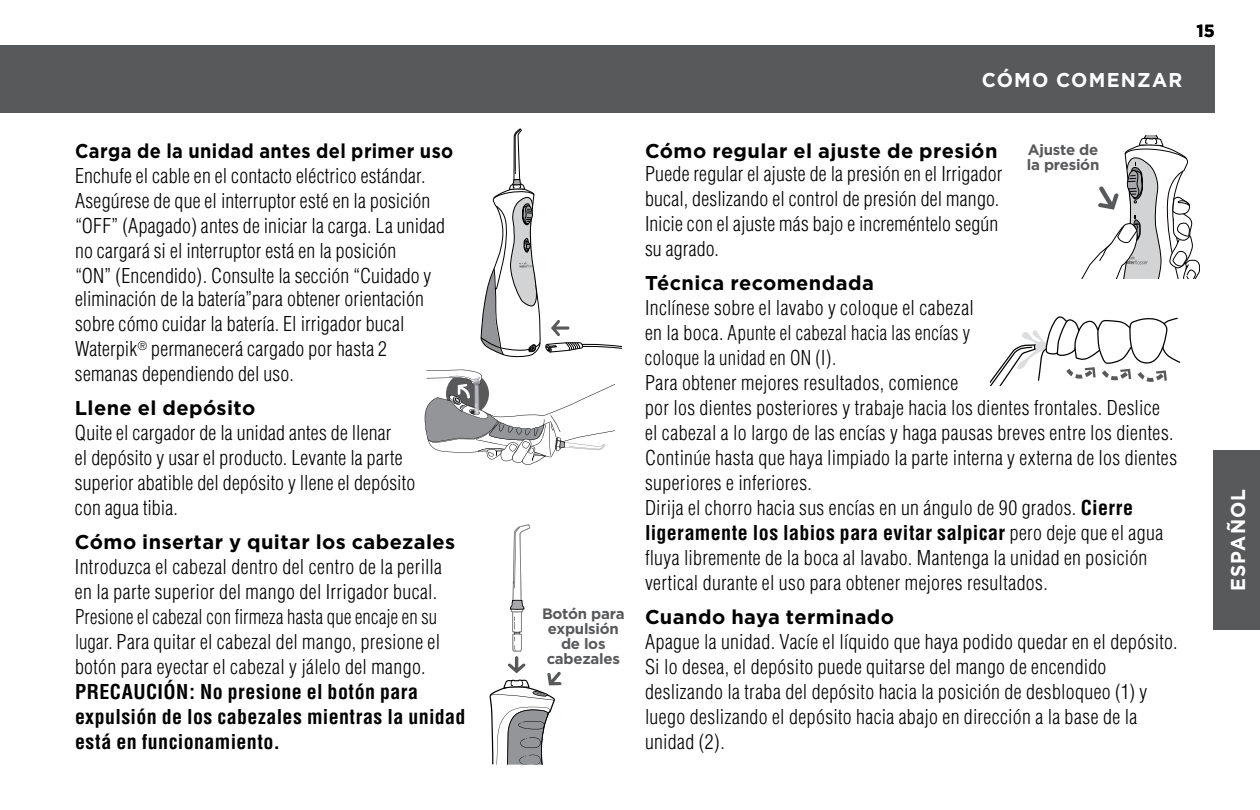
<style>
.page{position:relative;width:1260px;height:810px;background:#fff}
.page>*{position:absolute;margin:0;border:0;box-sizing:border-box;transform-origin:0 0}
.t1{font:300 condensed 20px/25px "Helvetica";letter-spacing:.015em;color:#000}
.t2{font:700 20px "Gotham";letter-spacing:.02em;color:#000}
.t3{font:700 condensed 20px/25px "Helvetica";letter-spacing:.02em;color:#000}
.t4{font:700 20px "Gotham";letter-spacing:.02em;color:#000;scale:.91 1}
.t5{font:700 20px "Gotham";letter-spacing:.065em;color:#fff;scale:.96 1}
.t6{font:700 17.5px "Gotham";color:#000}
.t7{font:700 15px/15.2px "Gotham";letter-spacing:-.02em;color:#58595b;text-align:center}
.s1{font-weight:700}
</style>
<div class="page">
<div style="left:1213px;top:450px;width:47px;height:180px;background:#58595b"></div>
<div style="left:0;top:45px;width:1215px;height:67px;background:#58595b"></div>
<svg style="left:490px;top:524px;width:72px;height:241px"></svg>
<svg style="left:1081px;top:135px;width:118px;height:144px"></svg>
<svg style="left:425px;top:129px;width:196px;height:336px"></svg>
<svg style="left:990px;top:316px;width:191px;height:70px"></svg>
<p class="t4" style="left:75px;top:139px;width:417px">Carga de la unidad antes del primer uso</p>
<p class="t1" style="left:75px;top:163px;width:372px">Enchufe el cable en el contacto eléctrico estándar.<br>Asegúrese de que el interruptor esté en la posición “OFF” (Apagado) antes de iniciar la carga. La unidad no cargará si el interruptor está en la posición<br>“ON” (Encendido). Consulte la sección “Cuidado y eliminación de la batería”para obtener orientación sobre cómo cuidar la batería. El irrigador bucal Waterpik<sup>®</sup> permanecerá cargado por hasta 2 semanas dependiendo del uso.</p>
<p class="t2" style="left:75px;top:397px;width:182px">Llene el depósito</p>
<p class="t1" style="left:75px;top:421px;width:342px">Quite el cargador de la unidad antes de llenar<br>el depósito y usar el producto. Levante la parte superior abatible del depósito y llene el depósito con agua tibia.</p>
<p class="t2" style="left:75px;top:531px;width:382px">Cómo insertar y quitar los cabezales</p>
<p class="t1" style="left:75px;top:555px;width:369px">Introduzca el cabezal dentro del centro de la perilla en la parte superior del mango del Irrigador bucal.<br>Presione el cabezal con firmeza hasta que encaje en su lugar. Para quitar el cabezal del mango, presione el botón para eyectar el cabezal y jálelo del mango.</p>
<p class="t3" style="left:75px;top:679px;width:392px">PRECAUCIÓN: No presione el botón para expulsión de los cabezales mientras la unidad está en funcionamiento.</p>
<p class="t5" style="left:982px;top:68px;width:210px">CÓMO COMENZAR</p>
<p class="t6" style="left:1197px;top:21px;width:20px">15</p>
<p class="t7" style="left:542px;top:605px;width:84px">Botón para expulsión de los cabezales</p>
<p class="t2" style="left:645px;top:139px;width:354px">Cómo regular el ajuste de presión</p>
<p class="t1" style="left:645px;top:162px;width:359px">Puede regular el ajuste de la presión en el Irrigador bucal, deslizando el control de presión del mango.<br>Inicie con el ajuste más bajo e increméntelo según su agrado.</p>
<p class="t2" style="left:645px;top:272px;width:231px">Técnica recomendada</p>
<p class="t1" style="left:645px;top:296px;width:534px">Inclínese sobre el lavabo y coloque el cabezal<br>en la boca. Apunte el cabezal hacia las encías y<br>coloque la unidad en ON (I).<br>Para obtener mejores resultados, comience<br>por los dientes posteriores y trabaje hacia los dientes frontales. Deslice el cabezal a lo largo de las encías y haga pausas breves entre los dientes.<br>Continúe hasta que haya limpiado la parte interna y externa de los dientes superiores e inferiores.<br>Dirija el chorro hacia sus encías en un ángulo de 90 grados. <span class="s1">Cierre ligeramente los labios para evitar salpicar</span> pero deje que el agua fluya libremente de la boca al lavabo. Mantenga la unidad en posición vertical durante el uso para obtener mejores resultados.</p>
<p class="t2" style="left:645px;top:606px;width:251px">Cuando haya terminado</p>
<p class="t1" style="left:645px;top:630px;width:534px">Apague la unidad. Vacíe el líquido que haya podido quedar en el depósito.<br>Si lo desea, el depósito puede quitarse del mango de encendido deslizando la traba del depósito hacia la posición de desbloqueo (1) y luego deslizando el depósito hacia abajo en dirección a la base de la unidad (2).</p>
<p class="t7" style="left:1027px;top:142px;width:74px;text-align:left">Ajuste de la presión</p>
<p class="t5" style="left:1226px;top:591px;width:109px;rotate:-90deg">ESPAÑOL</p>
</div>
